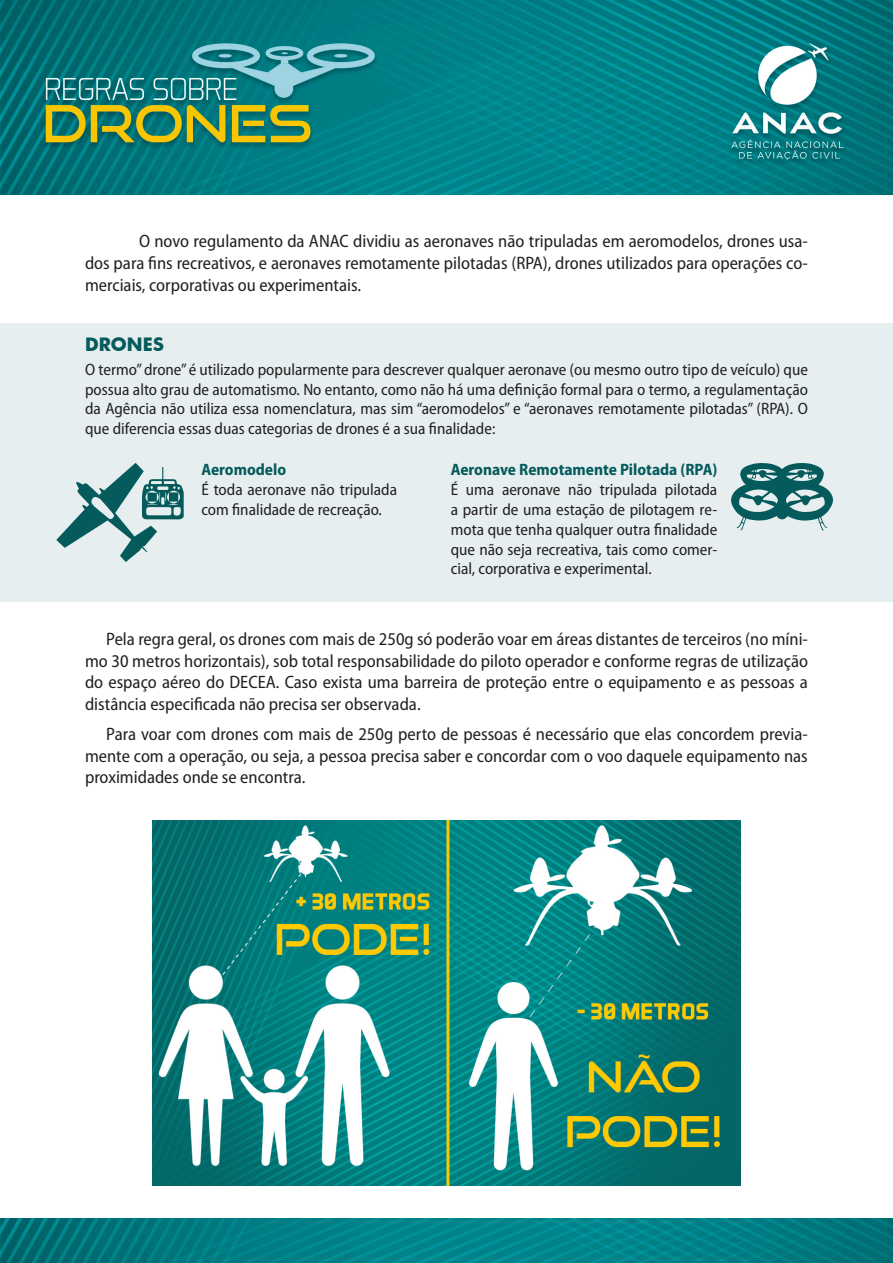
<style>
.page{position:relative;width:893px;height:1263px;background:#fff}
.page>*{position:absolute;margin:0;border:0;box-sizing:border-box;transform-origin:0 0}
.t1{font:semi-condensed 18px/21.6px "Myriad Pro";color:#231f20;text-align:justify}
.TITULO_BOX{font:700 18px "Futura";letter-spacing:.005em;color:#055a5c}
.MIOLO_BOX{font:semi-condensed 16.5px/19.8px "Myriad Pro";color:#231f20;text-align:justify}
.MIOLO_BOX-2{font:700 semi-condensed 16.5px "Myriad Pro";color:#055a5c}
</style>
<div class="page">
<img style="left:0;top:0;width:893px;height:194px">
<img style="left:0;top:1218px;width:893px;height:45px">
<div style="left:0;top:323px;width:893px;height:279px;background:#e6eeef"></div>
<svg style="left:731px;top:463px;width:102px;height:68px"></svg>
<svg style="left:56px;top:463px;width:128px;height:99px"></svg>
<img style="left:152px;top:821px;width:589px;height:364px">
<p class="t1" style="left:85px;top:230px;width:724px;text-indent:54px">O novo regulamento da ANAC dividiu as aeronaves não tripuladas em aeromodelos, drones usa&shy;dos para fins recreativos, e aeronaves remotamente pilotadas (RPA), drones utilizados para operações co&shy;merciais, corporativas ou experimentais.</p>
<p class="TITULO_BOX" style="left:85px;top:331px;width:81px">DRONES</p>
<p class="MIOLO_BOX" style="left:85px;top:359px;width:724px">O termo” drone” é utilizado popularmente para descrever qualquer aeronave (ou mesmo outro tipo de veículo) que possua alto grau de automatismo. No entanto, como não há uma definição formal para o termo, a regulamentação da Agência não utiliza essa nomenclatura, mas sim “aeromodelos” e “aeronaves remotamente pilotadas” (RPA). O que diferencia essas duas categorias de drones é a sua finalidade:</p>
<p class="MIOLO_BOX-2" style="left:201px;top:459px;width:86px">Aeromodelo</p>
<p class="MIOLO_BOX" style="left:201px;top:479px;width:197px">É toda aeronave não tripulada com finalidade de recreação.</p>
<p class="MIOLO_BOX-2" style="left:451px;top:459px;width:268px">Aeronave Remotamente Pilotada (RPA)</p>
<p class="MIOLO_BOX" style="left:451px;top:479px;width:268px">É uma aeronave não tripulada pilotada a partir de uma estação de pilotagem re&shy;mota que tenha qualquer outra finalidade que não seja recreativa, tais como comer&shy;cial, corporativa e experimental.</p>
<p class="t1" style="left:85px;top:628px;width:724px;text-indent:21px">Pela regra geral, os drones com mais de 250g só poderão voar em áreas distantes de terceiros (no míni&shy;mo 30 metros horizontais), sob total responsabilidade do piloto operador e conforme regras de utilização do espaço aéreo do DECEA. Caso exista uma barreira de proteção entre o equipamento e as pessoas a distância especificada não precisa ser observada.</p>
<p class="t1" style="left:85px;top:723px;width:724px;text-indent:21px">Para voar com drones com mais de 250g perto de pessoas é necessário que elas concordem previa&shy;mente com a operação, ou seja, a pessoa precisa saber e concordar com o voo daquele equipamento nas proximidades onde se encontra.</p>
</div>
